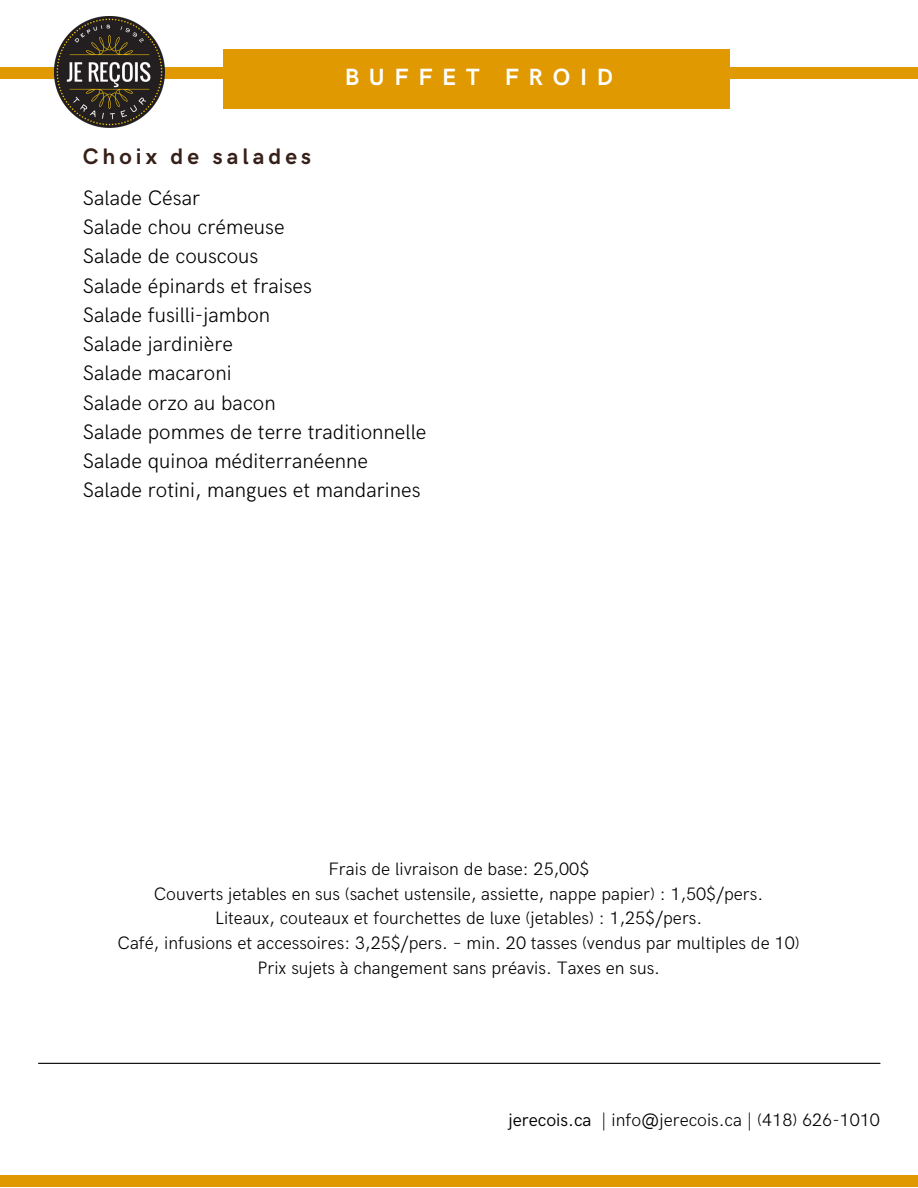
<style>
.page{position:relative;width:918px;height:1188px;background:#fff}
.page>*{position:absolute;margin:0;border:0;box-sizing:border-box;transform-origin:0 0}
.t1{font:700 23.55px "HK Grotesk";letter-spacing:.41em;color:#fff}
.t2{font:700 22.5px "HK Grotesk";letter-spacing:.18em;color:#372019}
.t3{font:300 21px/29.2px "HK Grotesk";color:#000}
.t4{font:300 18px/24.8px "HK Grotesk";color:#000;text-align:center}
.s1{font-weight:400}
</style>
<div class="page">
<div style="left:0;top:1176px;width:918px;height:11px;background:#e09900"></div>
<div style="left:0;top:67px;width:918px;height:11px;background:#e09900"></div>
<div style="left:224px;top:50px;width:506px;height:58px;background:#e09900"></div>
<img style="left:54px;top:17px;width:110px;height:110px">
<hr style="left:39px;top:1063px;width:841px;height:1px;background:#000">
<h1 class="t1" style="left:345px;top:64px;width:270px">BUFFET FROID</h1>
<p class="t2" style="left:83px;top:144px;width:230px">Choix de salades</p>
<p class="t3" style="left:83px;top:184px;width:345px">Salade César<br>Salade chou crémeuse<br>Salade de couscous<br>Salade épinards et fraises<br>Salade fusilli-jambon<br>Salade jardinière<br>Salade macaroni<br>Salade orzo au bacon<br>Salade pommes de terre traditionnelle<br>Salade quinoa méditerranéenne<br>Salade rotini, mangues et mandarines</p>
<p class="t4" style="left:118px;top:857px;width:684px">Frais de livraison de base: 25,00$<br>Couverts jetables en sus (sachet ustensile, assiette, nappe papier) : 1,50$/pers.<br>Liteaux, couteaux et fourchettes de luxe (jetables) : 1,25$/pers.<br>Café, infusions et accessoires: 3,25$/pers. – min. 20 tasses (vendus par multiples de 10)<br>Prix sujets à changement sans préavis. Taxes en sus.</p>
<p class="t4" style="left:508px;top:1108px;width:373px"><span class="s1">jerecois.ca</span> | info@jerecois.ca | (418) 626-1010</p>
</div>
